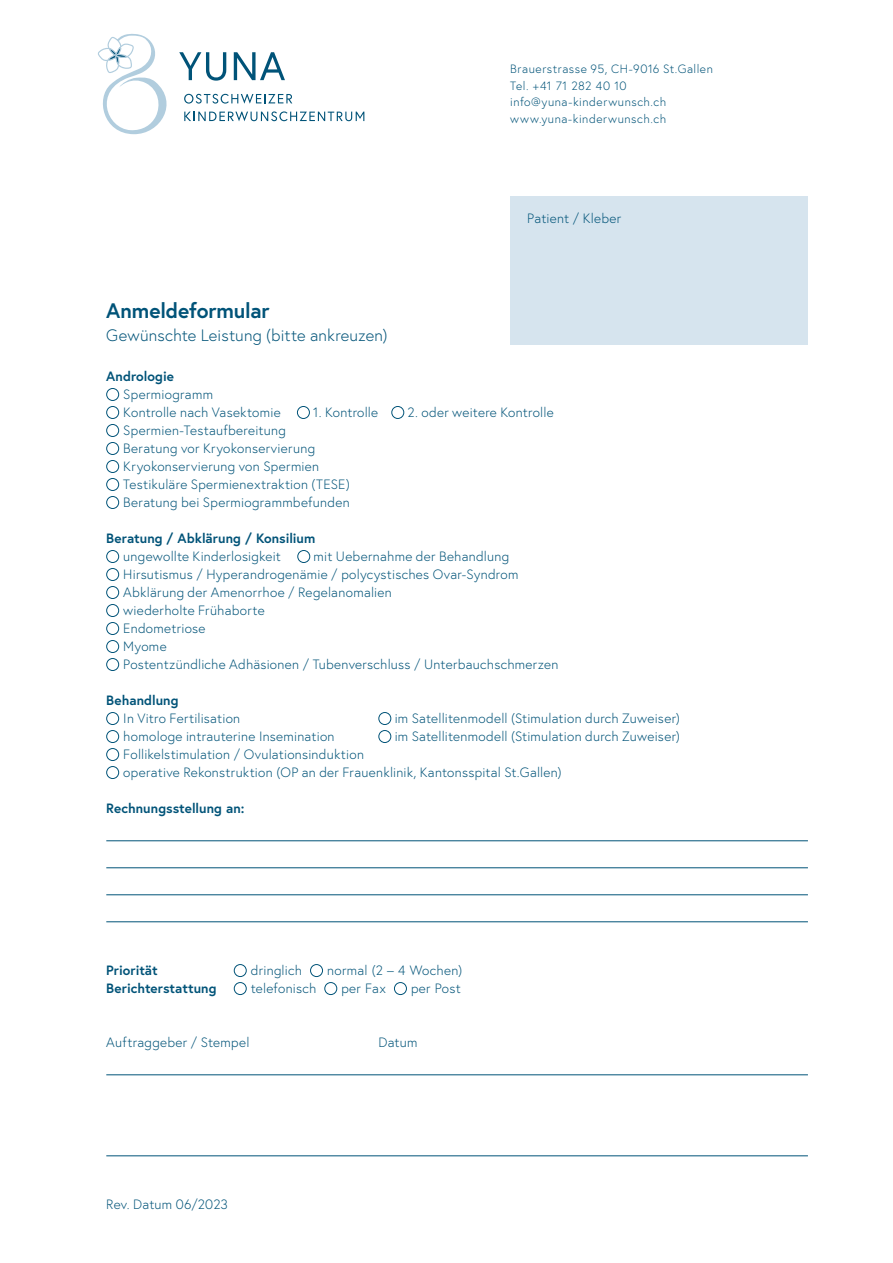
<style>
.page{position:relative;width:893px;height:1263px;background:#fff}
.page>*{position:absolute;margin:0;border:0;box-sizing:border-box;transform-origin:0 0}
.t1{font:700 21px "Europa";letter-spacing:-.005em;color:#005378}
.t2{font:300 16.5px "Europa";letter-spacing:.01em;color:#005378}
.t3{font:300 13.5px/18px "Europa";letter-spacing:.02em;color:#005378}
.t4{font:700 13.5px "Europa";letter-spacing:.005em;color:#005378}
.t5{font:300 12px/16.5px "Europa";letter-spacing:.045em;color:#005378}
</style>
<div class="page">
<hr style="left:106px;top:840px;width:702px;height:1px;background:#005378">
<hr style="left:106px;top:867px;width:702px;height:1px;background:#005378">
<hr style="left:106px;top:894px;width:702px;height:1px;background:#005378">
<hr style="left:106px;top:921px;width:702px;height:1px;background:#005378">
<hr style="left:106px;top:1074px;width:702px;height:1px;background:#005378">
<hr style="left:106px;top:1155px;width:702px;height:1px;background:#005378">
<div style="left:106px;top:388px;width:13px;height:13px;border:1px solid #005378;border-radius:50%"></div>
<div style="left:106px;top:406px;width:13px;height:13px;border:1px solid #005378;border-radius:50%"></div>
<div style="left:297px;top:406px;width:13px;height:13px;border:1px solid #005378;border-radius:50%"></div>
<div style="left:391px;top:406px;width:13px;height:13px;border:1px solid #005378;border-radius:50%"></div>
<div style="left:106px;top:424px;width:13px;height:13px;border:1px solid #005378;border-radius:50%"></div>
<div style="left:106px;top:442px;width:13px;height:13px;border:1px solid #005378;border-radius:50%"></div>
<div style="left:106px;top:460px;width:13px;height:13px;border:1px solid #005378;border-radius:50%"></div>
<div style="left:106px;top:478px;width:13px;height:13px;border:1px solid #005378;border-radius:50%"></div>
<div style="left:106px;top:496px;width:13px;height:13px;border:1px solid #005378;border-radius:50%"></div>
<div style="left:106px;top:550px;width:13px;height:13px;border:1px solid #005378;border-radius:50%"></div>
<div style="left:297px;top:550px;width:13px;height:13px;border:1px solid #005378;border-radius:50%"></div>
<div style="left:106px;top:568px;width:13px;height:13px;border:1px solid #005378;border-radius:50%"></div>
<div style="left:106px;top:586px;width:13px;height:13px;border:1px solid #005378;border-radius:50%"></div>
<div style="left:106px;top:604px;width:13px;height:13px;border:1px solid #005378;border-radius:50%"></div>
<div style="left:106px;top:622px;width:13px;height:13px;border:1px solid #005378;border-radius:50%"></div>
<div style="left:106px;top:640px;width:13px;height:13px;border:1px solid #005378;border-radius:50%"></div>
<div style="left:106px;top:658px;width:13px;height:13px;border:1px solid #005378;border-radius:50%"></div>
<div style="left:106px;top:712px;width:13px;height:13px;border:1px solid #005378;border-radius:50%"></div>
<div style="left:378px;top:712px;width:13px;height:13px;border:1px solid #005378;border-radius:50%"></div>
<div style="left:106px;top:730px;width:13px;height:13px;border:1px solid #005378;border-radius:50%"></div>
<div style="left:378px;top:730px;width:13px;height:13px;border:1px solid #005378;border-radius:50%"></div>
<div style="left:106px;top:748px;width:13px;height:13px;border:1px solid #005378;border-radius:50%"></div>
<div style="left:106px;top:766px;width:13px;height:13px;border:1px solid #005378;border-radius:50%"></div>
<div style="left:234px;top:964px;width:13px;height:13px;border:1px solid #005378;border-radius:50%"></div>
<div style="left:310px;top:964px;width:13px;height:13px;border:1px solid #005378;border-radius:50%"></div>
<div style="left:234px;top:982px;width:13px;height:13px;border:1px solid #005378;border-radius:50%"></div>
<div style="left:324px;top:982px;width:13px;height:13px;border:1px solid #005378;border-radius:50%"></div>
<div style="left:394px;top:982px;width:13px;height:13px;border:1px solid #005378;border-radius:50%"></div>
<svg style="left:98px;top:34px;width:266px;height:100px"></svg>
<div style="left:510px;top:196px;width:298px;height:148px;background:#d6e4ee"></div>
<p class="t5" style="left:510px;top:60px;width:204px">Brauerstrasse 95, CH-9016 St.Gallen<br>Tel. +41 71 282 40 10 info@yuna-kinderwunsch.ch www.yuna-kinderwunsch.ch</p>
<p class="t3" style="left:527px;top:209px;width:96px">Patient / Kleber</p>
<h1 class="t1" style="left:106px;top:297px;width:165px">Anmeldeformular</h1>
<p class="t2" style="left:106px;top:325px;width:283px">Gewünschte Leistung (bitte ankreuzen)</p>
<p class="t4" style="left:106px;top:367px;width:69px">Andrologie</p>
<p class="t3" style="left:123px;top:385px;width:159px">Spermiogramm<br>Kontrolle nach Vasektomie</p>
<p class="t3" style="left:313px;top:403px;width:67px">1. Kontrolle</p>
<p class="t3" style="left:408px;top:403px;width:148px">2. oder weitere Kontrolle</p>
<p class="t3" style="left:123px;top:421px;width:228px">Spermien-Testaufbereitung<br>Beratung vor Kryokonservierung Kryokonservierung von Spermien Testikuläre Spermienextraktion (TESE)<br>Beratung bei Spermiogrammbefunden</p>
<p class="t4" style="left:106px;top:529px;width:211px">Beratung / Abklärung / Konsilium</p>
<p class="t3" style="left:123px;top:547px;width:159px">ungewollte Kinderlosigkeit</p>
<p class="t3" style="left:123px;top:547px;width:437px;text-indent:190px">mit Uebernahme der Behandlung Hirsutismus / Hyperandrogenämie / polycystisches Ovar-Syndrom Abklärung der Amenorrhoe / Regelanomalien<br>wiederholte Frühaborte<br>Endometriose<br>Myome<br>Postentzündliche Adhäsionen / Tubenverschluss / Unterbauchschmerzen</p>
<p class="t4" style="left:106px;top:691px;width:74px">Behandlung</p>
<p class="t3" style="left:123px;top:709px;width:118px">In Vitro Fertilisation</p>
<p class="t3" style="left:395px;top:709px;width:287px">im Satellitenmodell (Stimulation durch Zuweiser)</p>
<p class="t3" style="left:123px;top:727px;width:213px">homologe intrauterine Insemination</p>
<p class="t3" style="left:395px;top:727px;width:287px">im Satellitenmodell (Stimulation durch Zuweiser)</p>
<p class="t3" style="left:123px;top:745px;width:440px">Follikelstimulation / Ovulationsinduktion<br>operative Rekonstruktion (OP an der Frauenklinik, Kantonsspital St.Gallen)</p>
<p class="t4" style="left:106px;top:799px;width:140px">Rechnungsstellung an:</p>
<p class="t4" style="left:106px;top:961px;width:53px">Priorität</p>
<p class="t3" style="left:251px;top:961px;width:53px">dringlich</p>
<p class="t3" style="left:327px;top:961px;width:137px">normal (2 – 4 Wochen)</p>
<p class="t4" style="left:106px;top:979px;width:112px">Berichterstattung</p>
<p class="t3" style="left:251px;top:979px;width:67px">telefonisch</p>
<p class="t3" style="left:341px;top:979px;width:46px">per Fax</p>
<p class="t3" style="left:411px;top:979px;width:51px">per Post</p>
<p class="t3" style="left:106px;top:1033px;width:145px">Auftraggeber / Stempel</p>
<p class="t3" style="left:378px;top:1033px;width:41px">Datum</p>
<p class="t3" style="left:106px;top:1195px;width:123px">Rev. Datum 06/2023</p>
</div>
